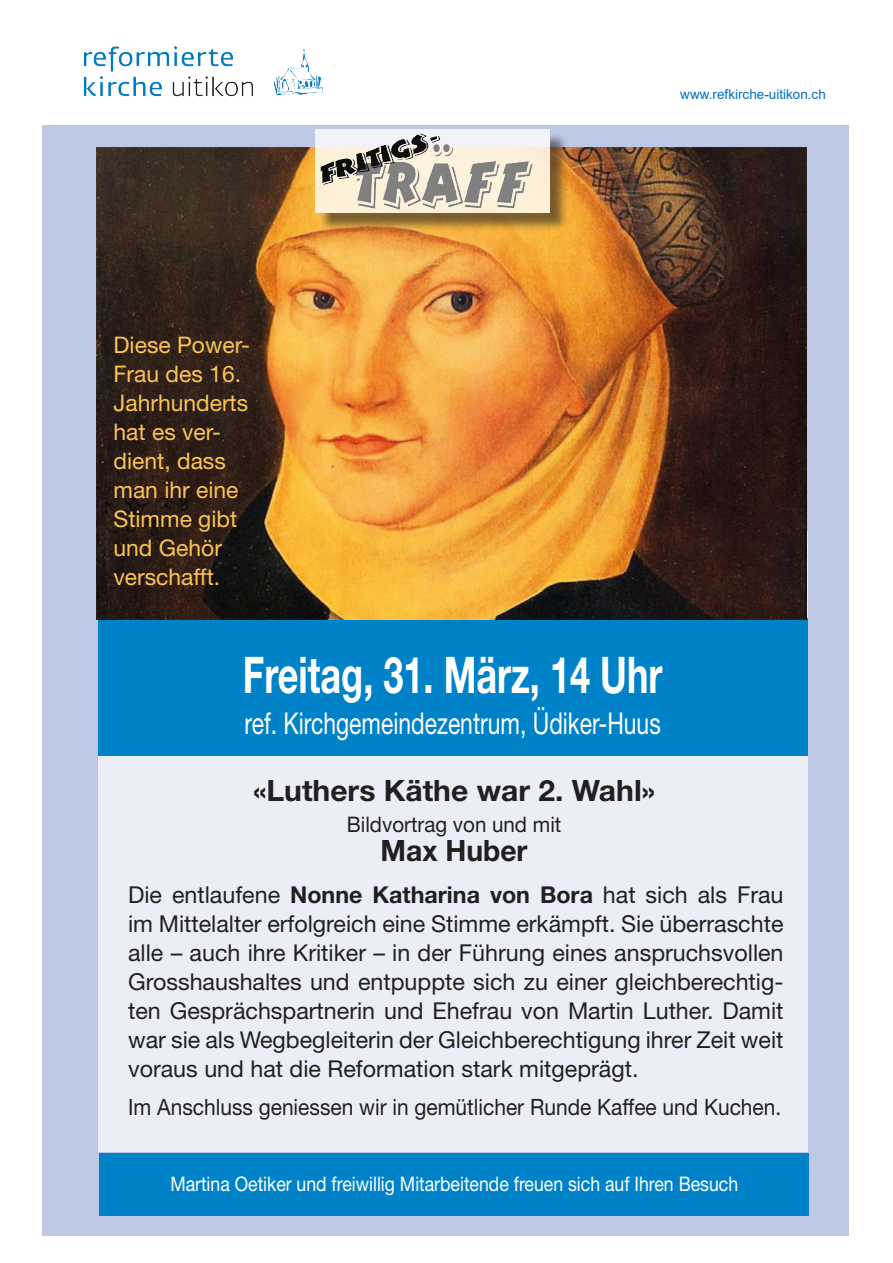
<style>
.page{position:relative;width:893px;height:1263px;background:#fff}
.page>*{position:absolute;margin:0;border:0;box-sizing:border-box;transform-origin:0 0}
.t1{font:700 50.55px "Helvetica Neue LT Pro";color:#fff;scale:.71 1}
.t2{font:30.15px "Helvetica Neue LT Pro";color:#fff;scale:.76 1}
.t3{font:700 29.4px "Helvetica Neue LT Pro";color:#231f20}
.t4{font:700 29.4px "Helvetica Neue LT Pro";color:#231f20;scale:.96 1}
.t5{font:23.25px/29px "Helvetica Neue LT Pro";color:#231f20;text-align:justify}
.t6{font:22.95px/29px "Helvetica Neue LT Pro";color:#fcc456}
.t7{font:22.5px "Helvetica Neue LT Pro";color:#231f20;scale:.93 1}
.t8{font:21.45px "Helvetica Neue LT Pro";color:#231f20;scale:.96 1}
.t9{font:20.1px "Helvetica Neue LT Pro";color:#fff;scale:.88 1}
.Rückseite_Absende{font:13.5px "Arial";color:#0070c0}
.s1{font-weight:700}
</style>
<div class="page">
<div style="left:42px;top:126px;width:807px;height:1110px;background:#bdc8e5"></div>
<div style="left:99px;top:1153px;width:710px;height:63px;background:#0082c9"></div>
<div style="left:98px;top:532px;width:710px;height:620px;background:#ebeef7"></div>
<div style="left:98px;top:619px;width:710px;height:137px;background:#0082c9"></div>
<img style="left:97px;top:147px;width:709px;height:473px">
<div style="left:318px;top:132px;width:250px;height:100px;background:#231f20;opacity:.75"></div>
<svg style="left:316px;top:130px;width:234px;height:83px;background:#f9efde"></svg>
<img style="left:316px;top:131px;width:220px;height:79px">
<img style="left:84px;top:46px;width:240px;height:51px">
<p class="Rückseite_Absende" style="left:680px;top:85px;width:147px">www.refkirche-uitikon.ch</p>
<p class="t6" style="left:114px;top:330px;width:138px">Diese Power-</p>
<p class="t6" style="left:114px;top:359px;width:136px">Frau des 16.<br>Jahrhunderts hat es ver&shy;dient, dass man ihr eine<br>Stimme gibt und Gehör verschafft.</p>
<p class="t1" style="left:243px;top:643px;width:592px">Freitag, 31. März, 14 Uhr</p>
<p class="t2" style="left:245px;top:705px;width:549px">ref. Kirchgemeindezentrum, Üdiker-Huus</p>
<p class="t3" style="left:253px;top:771px;width:403px">«Luthers Käthe war 2. Wahl»</p>
<p class="t8" style="left:347px;top:811px;width:225px">Bildvortrag von und mit</p>
<p class="t4" style="left:381px;top:832px;width:155px">Max Huber</p>
<p class="t5" style="left:128px;top:880px;width:657px">Die entlaufene <span class="s1">Nonne Katharina von Bora</span> hat sich als Frau im Mittelalter erfolgreich eine Stimme erkämpft. Sie überraschte alle – auch ihre Kritiker – in der Führung eines anspruchsvollen Grosshaushaltes und entpuppte sich zu einer gleichberechtig&shy;ten Gesprächspartnerin und Ehefrau von Martin Luther. Damit war sie als Wegbegleiterin der Gleichberechtigung ihrer Zeit weit voraus und hat die Reformation stark mitgeprägt.</p>
<p class="t7" style="left:128px;top:1093px;width:704px">Im Anschluss geniessen wir in gemütlicher Runde Kaffee und Kuchen.</p>
<p class="t9" style="left:170px;top:1171px;width:647px">Martina Oetiker und freiwillig Mitarbeitende freuen sich auf Ihren Besuch</p>
</div>
